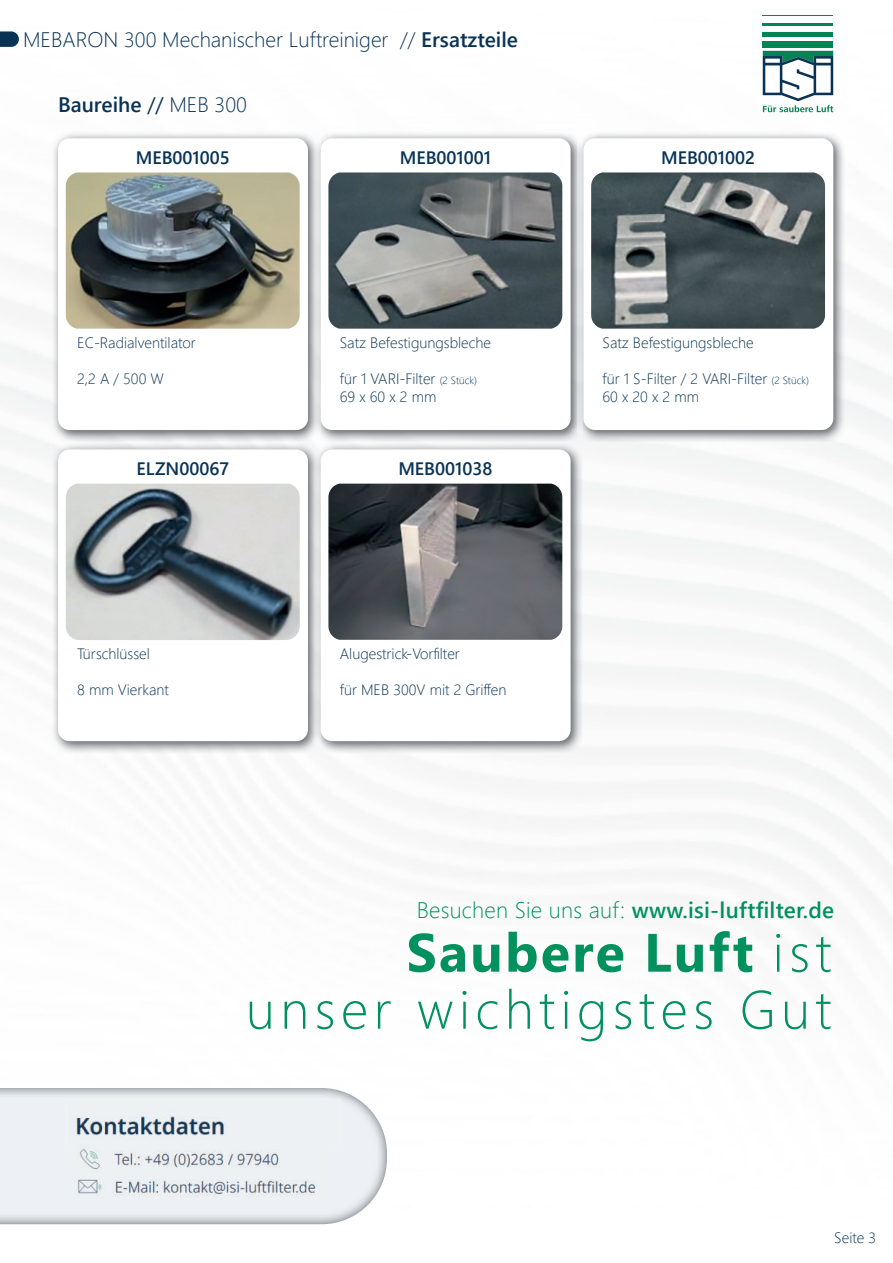
<style>
.page{position:relative;width:893px;height:1263px;background:#fff}
.page>*{position:absolute;margin:0;border:0;box-sizing:border-box;transform-origin:0 0}
.t1{font:300 54px/57px "Segoe UI";letter-spacing:.1em;color:#00915f;text-align:right}
.t2{font:600 22.5px "Segoe UI";letter-spacing:.01em;color:#00915f}
.t3{font:300 21px "Segoe UI";color:#093355}
.t4{font:600 21px "Segoe UI";color:#093355}
.t5{font:600 18px "Segoe UI";color:#093355}
.t6{font:300 15px/18px "Segoe UI";color:#093355}
.s1{font-weight:600}
.s2{font-weight:400}
.s3{font-weight:300}
.s4{font-size:10.5px}
.s5{font-weight:700}
</style>
<div class="page">
<img style="left:0;top:15px;width:893px;height:1210px">
<hr style="left:763px;top:15px;width:70px;height:1px;background:#048355">
<hr style="left:763px;top:23px;width:70px;height:3px;background:#048355">
<hr style="left:763px;top:33px;width:70px;height:4px;background:#048355">
<div style="left:763px;top:41px;width:70px;height:7px;background:#048355"></div>
<svg style="left:763px;top:51px;width:70px;height:61px"></svg>
<img style="left:52px;top:132px;width:262px;height:622px">
<div style="left:58px;top:138px;width:250px;height:292px;background:#fff;border-radius:12px"></div>
<img style="left:66px;top:172px;width:234px;height:157px">
<img style="left:320px;top:132px;width:263px;height:622px">
<img style="left:314px;top:132px;width:6px;height:622px">
<div style="left:321px;top:138px;width:250px;height:292px;background:#fff;border-radius:12px"></div>
<img style="left:328px;top:172px;width:234px;height:157px">
<img style="left:583px;top:132px;width:263px;height:311px">
<img style="left:577px;top:132px;width:6px;height:311px">
<div style="left:583px;top:138px;width:250px;height:292px;background:#fff;border-radius:12px"></div>
<img style="left:591px;top:172px;width:234px;height:157px">
<div style="left:58px;top:449px;width:250px;height:292px;background:#fff;border-radius:12px"></div>
<img style="left:66px;top:484px;width:234px;height:156px">
<div style="left:321px;top:449px;width:250px;height:292px;background:#fff;border-radius:12px"></div>
<img style="left:328px;top:484px;width:234px;height:156px">
<svg style="left:0;top:31px;width:19px;height:16px"></svg>
<img style="left:0;top:1088px;width:387px;height:136px">
<img style="left:67px;top:1099px;width:274px;height:46px">
<img style="left:73px;top:1140px;width:253px;height:66px">
<h3 class="t3" style="left:23px;top:31px;width:496px">MEBARON 300 Mechanischer Luftreiniger // <span class="s1">Ersatzteile</span></h3>
<h3 class="t4" style="left:58px;top:96px;width:191px">Baureihe <span class="s2">//</span> <span class="s3">MEB 300</span></h3>
<p class="t5" style="left:136px;top:151px;width:96px">MEB001005</p>
<p class="t5" style="left:400px;top:151px;width:93px">MEB001001</p>
<p class="t5" style="left:661px;top:151px;width:96px">MEB001002</p>
<p class="t6" style="left:77px;top:335px;width:120px">EC-Radialventilator</p>
<p class="t6" style="left:77px;top:368px;width:88px">2,2 A / 500 W</p>
<p class="t6" style="left:340px;top:335px;width:153px">Satz Befestigungsbleche</p>
<p class="t6" style="left:340px;top:368px;width:139px">für 1 VARI-Filter <span class="s4">(2 Stück)<br></span>69 x 60 x 2 mm</p>
<p class="t6" style="left:603px;top:335px;width:153px">Satz Befestigungsbleche</p>
<p class="t6" style="left:603px;top:368px;width:208px">für 1 S-Filter / 2 VARI-Filter <span class="s4">(2 Stück)<br></span>60 x 20 x 2 mm</p>
<p class="t5" style="left:136px;top:462px;width:94px">ELZN00067</p>
<p class="t5" style="left:398px;top:462px;width:96px">MEB001038</p>
<p class="t6" style="left:77px;top:646px;width:74px">Türschlüssel</p>
<p class="t6" style="left:77px;top:679px;width:93px">8 mm Vierkant</p>
<p class="t6" style="left:340px;top:643px;width:121px">Alugestrick-Vorfilter</p>
<p class="t6" style="left:340px;top:679px;width:168px">für MEB 300V mit 2 Griffen</p>
<h2 class="t2" style="left:417px;top:889px;width:419px"><span class="s3">Besuchen Sie uns auf:</span> www.isi-luftfilter.de</h2>
<h1 class="t1" style="left:246px;top:929px;width:587px"><span class="s5">Saubere Luft</span> ist<br>unser wichtigstes Gut</h1>
<p class="t6" style="left:834px;top:1230px;width:43px">Seite 3</p>
</div>
